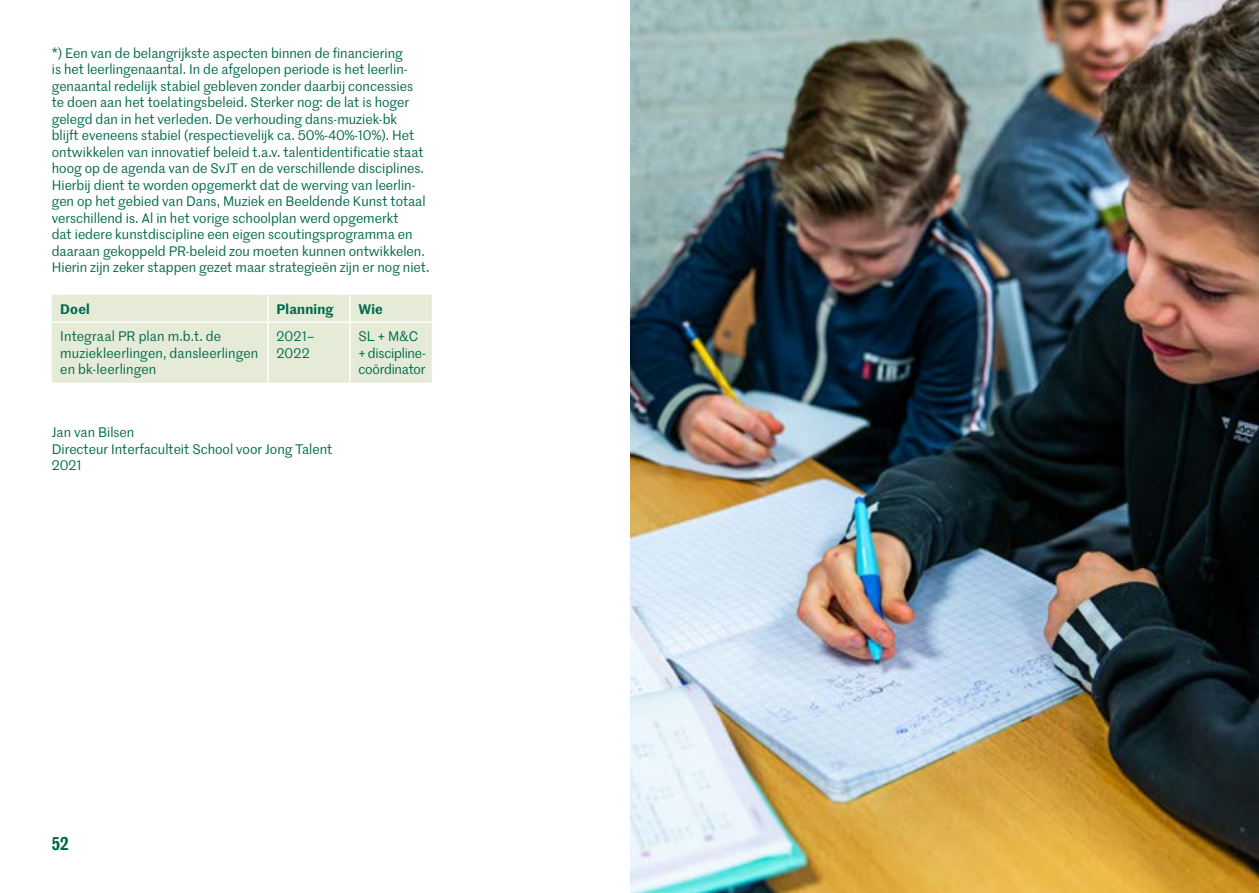
<style>
.page{position:relative;width:1259px;height:893px;background:#fff}
.page>*{position:absolute;margin:0;border:0;box-sizing:border-box;transform-origin:0 0}
.t1{font:600 18px "Marr Sans Cond";color:#00684a}
.t2{font:13.5px/16.5px "Marr Sans";color:#00684a}
.t3{font:13.5px/16.5px "Marr Sans";letter-spacing:-.02em;color:#00684a}
.t4{font:600 13.5px "Marr Sans";letter-spacing:.015em;color:#00684a}
</style>
<div class="page">
<div style="left:52px;top:295px;width:380px;height:88px;background:#e5ebd7"></div>
<hr style="left:267px;top:295px;width:2px;height:26px;background:#fff">
<hr style="left:349px;top:295px;width:2px;height:26px;background:#fff">
<hr style="left:52px;top:321px;width:216px;height:2px;background:#fff">
<hr style="left:268px;top:321px;width:82px;height:2px;background:#fff">
<hr style="left:267px;top:323px;width:2px;height:60px;background:#fff">
<hr style="left:350px;top:321px;width:82px;height:2px;background:#fff">
<hr style="left:349px;top:323px;width:2px;height:60px;background:#fff">
<img style="left:630px;top:0;width:629px;height:893px">
<p class="t2" style="left:52px;top:44px;width:379px">*) Een van de belangrijkste aspecten binnen de financiering<br>is het leerlingenaantal. In de afgelopen periode is het leerlin&shy;genaantal redelijk stabiel gebleven zonder daarbij concessies<br>te doen aan het toelatingsbeleid. Sterker nog: de lat is hoger gelegd dan in het verleden. De verhouding dans-muziek-bk<br>blijft eveneens stabiel (respectievelijk ca. 50%-40%-10%). Het ontwikkelen van innovatief beleid t.a.v. talentidentificatie staat hoog op de agenda van de SvJT en de verschillende disciplines.<br>Hierbij dient te worden opgemerkt dat de werving van leerlin&shy;gen op het gebied van Dans, Muziek en Beeldende Kunst totaal verschillend is. Al in het vorige schoolplan werd opgemerkt<br>dat iedere kunstdiscipline een eigen scoutingsprogramma en daaraan gekoppeld PR-beleid zou moeten kunnen ontwikkelen.<br>Hierin zijn zeker stappen gezet maar strategieën zijn er nog niet.</p>
<p class="t4" style="left:60px;top:299px;width:31px">Doel</p>
<p class="t4" style="left:276px;top:299px;width:59px">Planning</p>
<p class="t4" style="left:358px;top:299px;width:26px">Wie</p>
<p class="t2" style="left:60px;top:328px;width:200px">Integraal PR plan m.b.t. de muziekleerlingen, dansleerlingen en bk-leerlingen</p>
<p class="t2" style="left:276px;top:328px;width:39px">2021–<br>2022</p>
<p class="t3" style="left:358px;top:328px;width:69px">SL + M&amp;C + discipline&shy;coördinator</p>
<p class="t2" style="left:52px;top:424px;width:282px">Jan van Bilsen<br>Directeur Interfaculteit School voor Jong Talent<br>2021</p>
<h1 class="t1" style="left:52px;top:830px;width:18px">52</h1>
</div>
